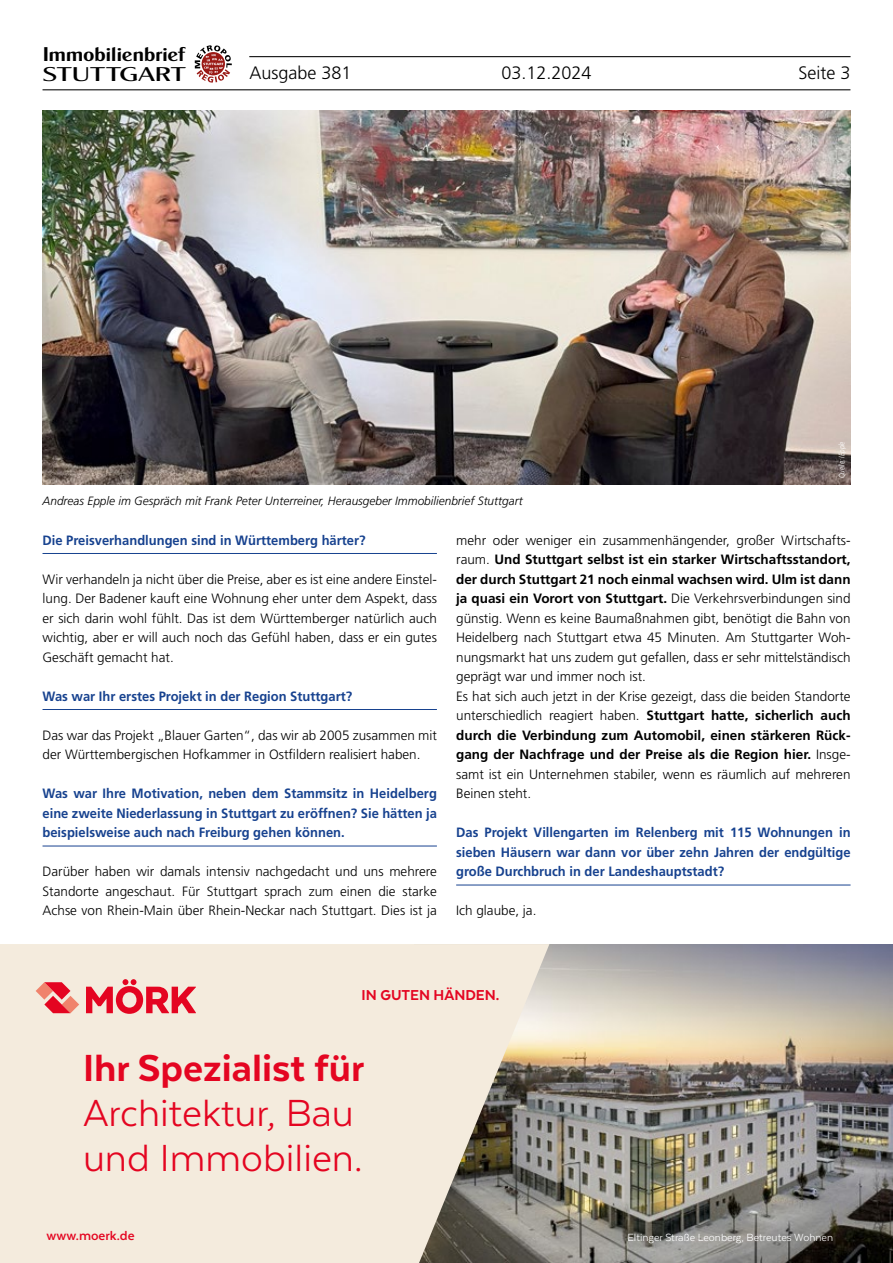
<style>
.page{position:relative;width:893px;height:1263px;background:#fff}
.page>*{position:absolute;margin:0;border:0;box-sizing:border-box;transform-origin:0 0}
.t1{font:43.5px/45px "Texta";color:#e40521}
.t2{font:800 43.5px "Texta";color:#e40521}
.t3{font:19.95px "Cg Globe Gothic Bd";letter-spacing:-.02em;color:#000;scale:1.07 1}
.t4{font:19.95px "Cg Globe Gothic Dm";letter-spacing:-.02em;color:#000;scale:1.44 1}
.t5{font:300 18px "Frutiger";color:#000}
.t6{font:800 16.65px "Texta";color:#e40521}
.t7{font:700 15px "Texta";color:#e40521}
.t8{font:300 13.5px/19.5px "Frutiger";color:#000}
.t9{font:700 13.5px/19.5px "Frutiger";color:#17428f;text-align:justify;scale:.96 1}
.t10{font:italic 300 12px "Frutiger";color:#000}
.t11{font:12px "Texta";color:#fff}
.t12{font:italic 300 7.95px "Frutiger";color:#fff;scale:.8 1}
.s1{font-weight:700}
</style>
<div class="page">
<hr style="left:456px;top:885px;width:394px;height:1px;background:#17428f">
<hr style="left:43px;top:553px;width:394px;height:1px;background:#17428f">
<hr style="left:43px;top:709px;width:394px;height:1px;background:#17428f">
<hr style="left:43px;top:846px;width:394px;height:1px;background:#17428f">
<hr style="left:43px;top:89px;width:807px;height:1px;background:#000">
<svg style="left:195px;top:45px;width:37px;height:38px"></svg>
<hr style="left:249px;top:56px;width:601px;height:1px;background:#000">
<img style="left:43px;top:111px;width:807px;height:374px">
<img style="left:549px;top:944px;width:344px;height:319px">
<svg style="left:0;top:944px;width:549px;height:319px;background:#e4dcce"></svg>
<svg style="left:86px;top:979px;width:110px;height:35px;background:#ec8085"></svg>
<svg style="left:36px;top:982px;width:43px;height:31px"></svg>
<h2 class="t3" style="left:43px;top:42px;width:135px">Immobilienbrief</h2>
<h2 class="t4" style="left:43px;top:62px;width:101px">STUTTGART</h2>
<h3 class="t5" style="left:249px;top:63px;width:104px">Ausgabe 381</h3>
<h3 class="t5" style="left:501px;top:63px;width:92px">03.12.2024</h3>
<h3 class="t5" style="left:799px;top:63px;width:54px">Seite 3</h3>
<p class="t10" style="left:43px;top:494px;width:482px">Andreas Epple im Gespräch mit Frank Peter Unterreiner, Herausgeber Immobilienbrief Stuttgart</p>
<p class="t12" style="left:837px;top:478px;width:48px;rotate:-90deg">Quelle: IEpple</p>
<p class="t9" style="left:43px;top:530px;width:338px">Die Preisverhandlungen sind in Württemberg härter?</p>
<p class="t8" style="left:43px;top:569px;width:396px;text-align:justify">Wir verhandeln ja nicht über die Preise, aber es ist eine andere Einstel&shy;lung. Der Badener kauft eine Wohnung eher unter dem Aspekt, dass er sich darin wohl fühlt. Das ist dem Württemberger natürlich auch wichtig, aber er will auch noch das Gefühl haben, dass er ein gutes Geschäft gemacht hat.</p>
<p class="t9" style="left:43px;top:686px;width:324px">Was war Ihr erstes Projekt in der Region Stuttgart?</p>
<p class="t8" style="left:43px;top:725px;width:396px">Das war das Projekt „Blauer Garten“, das wir ab 2005 zusammen mit der Württembergischen Hofkammer in Ostfildern realisiert haben.</p>
<p class="t9" style="left:43px;top:783px;width:412px">Was war Ihre Motivation, neben dem Stammsitz in Heidelberg eine zweite Niederlassung in Stuttgart zu eröffnen? Sie hätten ja beispielsweise auch nach Freiburg gehen können.</p>
<p class="t8" style="left:43px;top:862px;width:396px;text-align:justify">Darüber haben wir damals intensiv nachgedacht und uns mehrere Standorte angeschaut. Für Stuttgart sprach zum einen die starke Achse von Rhein-Main über Rhein-Neckar nach Stuttgart. Dies ist ja</p>
<p class="t8" style="left:456px;top:530px;width:396px">mehr oder weniger ein zusammenhängender, großer Wirtschafts&shy;raum. <span class="s1">Und Stuttgart selbst ist ein starker Wirtschaftsstandort, der durch Stuttgart 21 noch einmal wachsen wird. Ulm ist dann ja quasi ein Vorort von Stuttgart.</span> Die Verkehrsverbindungen sind günstig. Wenn es keine Baumaßnahmen gibt, benötigt die Bahn von Heidelberg nach Stuttgart etwa 45 Minuten. Am Stuttgarter Woh&shy;nungsmarkt hat uns zudem gut gefallen, dass er sehr mittelständisch geprägt war und immer noch ist.<br>Es hat sich auch jetzt in der Krise gezeigt, dass die beiden Standorte unterschiedlich reagiert haben. <span class="s1">Stuttgart hatte, sicherlich auch durch die Verbindung zum Automobil, einen stärkeren Rück&shy;gang der Nachfrage und der Preise als die Region hier.</span> Insge&shy;samt ist ein Unternehmen stabiler, wenn es räumlich auf mehreren Beinen steht.</p>
<p class="t9" style="left:456px;top:822px;width:412px">Das Projekt Villengarten im Relenberg mit 115 Wohnungen in sieben Häusern war dann vor über zehn Jahren der endgültige große Durchbruch in der Landeshauptstadt?</p>
<p class="t8" style="left:456px;top:901px;width:82px">Ich glaube, ja.</p>
<p class="t6" style="left:362px;top:986px;width:139px">IN GUTEN HÄNDEN.</p>
<h1 class="t2" style="left:83px;top:1045px;width:283px">Ihr Spezialist für</h1>
<h1 class="t1" style="left:83px;top:1089px;width:281px">Architektur, Bau und Immobilien.</h1>
<p class="t7" style="left:47px;top:1227px;width:89px">www.moerk.de</p>
<p class="t11" style="left:627px;top:1231px;width:207px">Eltinger Straße Leonberg, Betreutes Wohnen</p>
</div>
